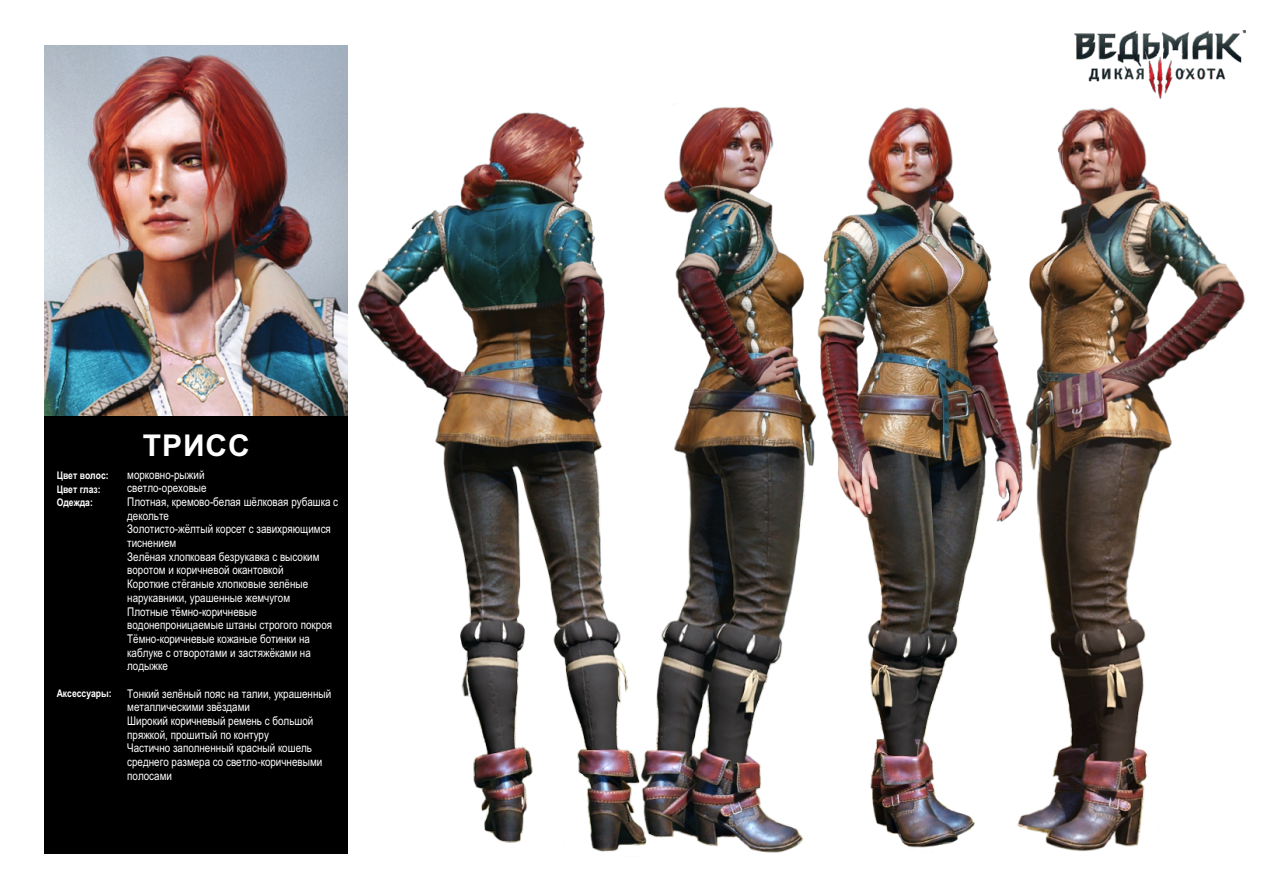
<style>
.page{position:relative;width:1262px;height:893px;background:#fff}
.page>*{position:absolute;margin:0;border:0;box-sizing:border-box;transform-origin:0 0}
.t1{font:700 30px "Arial";letter-spacing:.03em;color:#fff}
.t2{font:12px/13.6px "Arial Narrow";color:#fff}
.t3{font:700 10.5px/13.8px "Arial Narrow";color:#fff}
</style>
<div class="page">
<div style="left:44px;top:46px;width:303px;height:807px;background:#000"></div>
<img style="left:44px;top:46px;width:303px;height:369px">
<img style="left:319px;top:69px;width:926px;height:785px">
<img style="left:1074px;top:30px;width:171px;height:69px">
<p class="t3" style="left:57px;top:469px;width:53px">Цвет волос:<br>Цвет глаз:<br>Одежда:</p>
<p class="t3" style="left:57px;top:687px;width:57px">Аксессуары:</p>
<h1 class="t1" style="left:143px;top:434px;width:108px">ТРИСС</h1>
<p class="t2" style="left:127px;top:468px;width:212px">морковно-рыжий<br>светло-ореховые<br>Плотная, кремово-белая шёлковая рубашка с декольте<br>Золотисто-жёлтый корсет с завихряющимся тиснением<br>Зелёная хлопковая безрукавка с высоким воротом и коричневой окантовкой<br>Короткие стёганые хлопковые зелёные нарукавники, урашенные жемчугом<br>Плотные тёмно-коричневые водонепроницаемые штаны строгого покроя<br>Тёмно-коричневые кожаные ботинки на каблуке с отворотами и застяжёками на лодыжке</p>
<p class="t2" style="left:127px;top:687px;width:205px">Тонкий зелёный пояс на талии, украшенный металлическими звёздами<br>Широкий коричневый ремень с большой пряжкой, прошитый по контуру<br>Частично заполненный красный кошель среднего размера со светло-коричневыми полосами</p>
</div>
